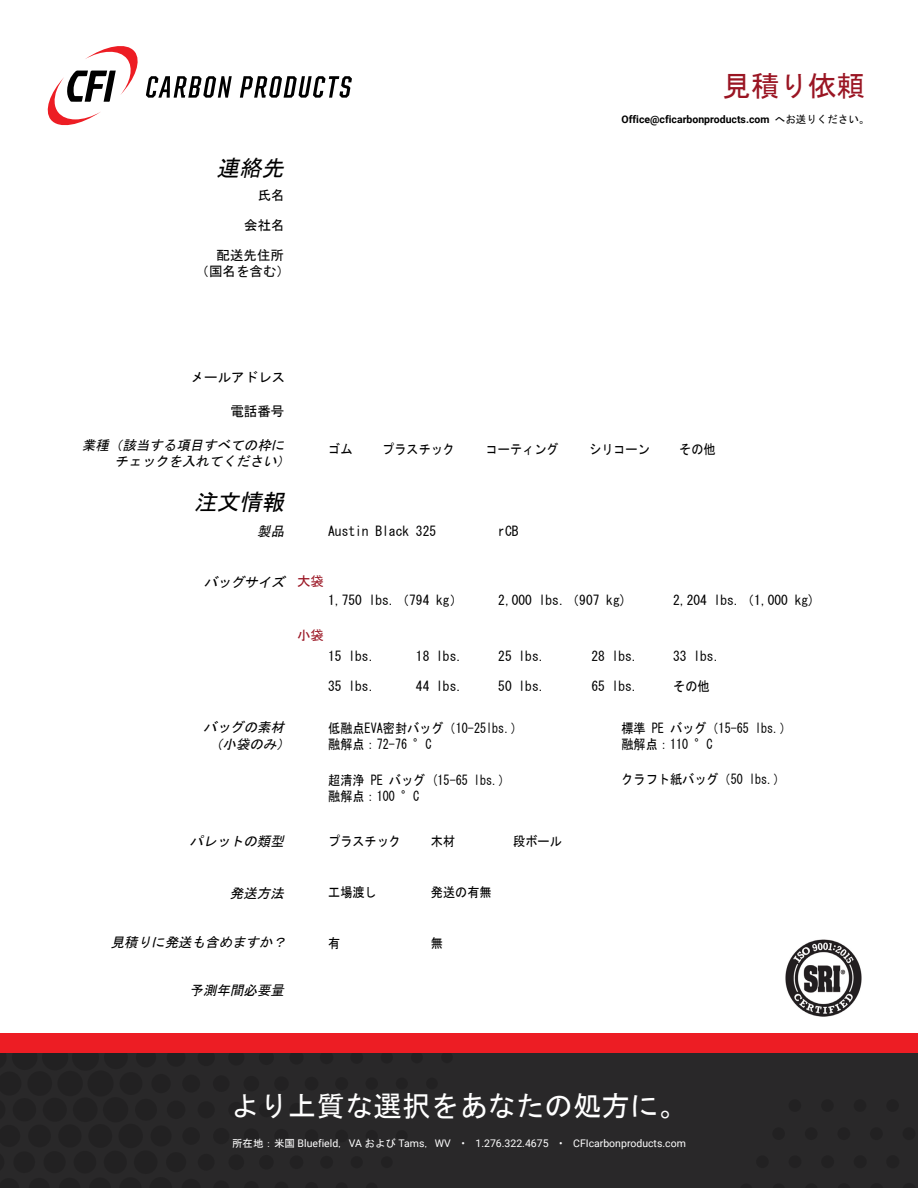
<style>
.page{position:relative;width:918px;height:1188px;background:#fff}
.page>*{position:absolute;margin:0;border:0;box-sizing:border-box;transform-origin:0 0}
.t1{font:28.5px "MS Gothic";color:#fff}
.t2{font:28.5px "MS Gothic";color:#9a1523}
.t3{font:italic 22.5px "MS Gothic";color:#000}
.t4{font:13.5px/16.2px "MS Gothic";color:#000;scale:.9 1}
.t5{font:13.5px/29.7px "MS Gothic";color:#000;text-align:right}
.t6{font:italic 13.5px/16.2px "MS Gothic";color:#000;text-align:center}
.t7{font:13.5px "MS Gothic";color:#9a1523}
.t8{font:10.5px "Roboto";color:#fff}
.t9{font:700 10.5px "Roboto";color:#000}
.s1{font-family:"MS Gothic";font-weight:400}
.s2{font-family:"MS Gothic"}
</style>
<div class="page">
<svg style="left:47px;top:46px;width:185px;height:80px"></svg>
<svg style="left:240px;top:76px;width:112px;height:22px"></svg>
<div style="left:0;top:1035px;width:918px;height:153px;background:#292829"></div>
<div style="left:886px;top:1099px;width:13px;height:13px;background:#231f20;border-radius:50%"></div>
<div style="left:854px;top:1099px;width:12px;height:13px;background:#231f20;border-radius:50%"></div>
<div style="left:821px;top:1099px;width:13px;height:13px;background:#231f20;border-radius:50%"></div>
<div style="left:886px;top:1155px;width:13px;height:13px;background:#231f20;border-radius:50%"></div>
<div style="left:854px;top:1155px;width:13px;height:13px;background:#231f20;border-radius:50%"></div>
<div style="left:821px;top:1155px;width:13px;height:13px;background:#231f20;border-radius:50%"></div>
<div style="left:789px;top:1155px;width:12px;height:13px;background:#231f20;border-radius:50%"></div>
<div style="left:756px;top:1155px;width:13px;height:13px;background:#231f20;border-radius:50%"></div>
<div style="left:903px;top:1127px;width:13px;height:13px;background:#231f20;border-radius:50%"></div>
<div style="left:870px;top:1127px;width:13px;height:13px;background:#231f20;border-radius:50%"></div>
<div style="left:837px;top:1127px;width:13px;height:13px;background:#231f20;border-radius:50%"></div>
<div style="left:805px;top:1127px;width:13px;height:13px;background:#231f20;border-radius:50%"></div>
<div style="left:772px;top:1127px;width:13px;height:13px;background:#231f20;border-radius:50%"></div>
<div style="left:788px;top:1099px;width:13px;height:13px;background:#231f20;border-radius:50%"></div>
<div style="left:381px;top:1156px;width:12px;height:12px;background:#231f20;border-radius:50%"></div>
<div style="left:396px;top:1130px;width:12px;height:12px;background:#231f20;border-radius:50%"></div>
<div style="left:411px;top:1104px;width:12px;height:12px;background:#231f20;border-radius:50%"></div>
<div style="left:426px;top:1078px;width:12px;height:11px;background:#231f20;border-radius:50%"></div>
<div style="left:441px;top:1051px;width:12px;height:12px;background:#231f20;border-radius:50%"></div>
<div style="left:136px;top:1047px;width:20px;height:20px;background:#231f20;border-radius:50%"></div>
<div style="left:151px;top:1074px;width:20px;height:19px;background:#231f20;border-radius:50%"></div>
<div style="left:167px;top:1048px;width:19px;height:19px;background:#231f20;border-radius:50%"></div>
<div style="left:167px;top:1101px;width:18px;height:18px;background:#231f20;border-radius:50%"></div>
<div style="left:182px;top:1075px;width:18px;height:18px;background:#231f20;border-radius:50%"></div>
<div style="left:197px;top:1049px;width:18px;height:17px;background:#231f20;border-radius:50%"></div>
<div style="left:182px;top:1127px;width:18px;height:18px;background:#231f20;border-radius:50%"></div>
<div style="left:198px;top:1101px;width:17px;height:17px;background:#231f20;border-radius:50%"></div>
<div style="left:213px;top:1075px;width:17px;height:17px;background:#231f20;border-radius:50%"></div>
<div style="left:228px;top:1049px;width:16px;height:17px;background:#231f20;border-radius:50%"></div>
<div style="left:198px;top:1154px;width:17px;height:17px;background:#231f20;border-radius:50%"></div>
<div style="left:213px;top:1128px;width:17px;height:16px;background:#231f20;border-radius:50%"></div>
<div style="left:228px;top:1102px;width:16px;height:16px;background:#231f20;border-radius:50%"></div>
<div style="left:244px;top:1076px;width:15px;height:15px;background:#231f20;border-radius:50%"></div>
<div style="left:259px;top:1050px;width:15px;height:15px;background:#231f20;border-radius:50%"></div>
<div style="left:228px;top:1154px;width:16px;height:16px;background:#231f20;border-radius:50%"></div>
<div style="left:244px;top:1128px;width:15px;height:16px;background:#231f20;border-radius:50%"></div>
<div style="left:259px;top:1102px;width:15px;height:15px;background:#231f20;border-radius:50%"></div>
<div style="left:274px;top:1076px;width:15px;height:15px;background:#231f20;border-radius:50%"></div>
<div style="left:289px;top:1050px;width:15px;height:15px;background:#231f20;border-radius:50%"></div>
<div style="left:259px;top:1155px;width:15px;height:15px;background:#231f20;border-radius:50%"></div>
<div style="left:274px;top:1129px;width:15px;height:14px;background:#231f20;border-radius:50%"></div>
<div style="left:289px;top:1103px;width:15px;height:14px;background:#231f20;border-radius:50%"></div>
<div style="left:305px;top:1077px;width:13px;height:14px;background:#231f20;border-radius:50%"></div>
<div style="left:320px;top:1051px;width:13px;height:13px;background:#231f20;border-radius:50%"></div>
<div style="left:290px;top:1155px;width:13px;height:14px;background:#231f20;border-radius:50%"></div>
<div style="left:305px;top:1129px;width:13px;height:14px;background:#231f20;border-radius:50%"></div>
<div style="left:320px;top:1103px;width:13px;height:14px;background:#231f20;border-radius:50%"></div>
<div style="left:335px;top:1077px;width:13px;height:13px;background:#231f20;border-radius:50%"></div>
<div style="left:350px;top:1051px;width:13px;height:13px;background:#231f20;border-radius:50%"></div>
<div style="left:320px;top:1156px;width:13px;height:13px;background:#231f20;border-radius:50%"></div>
<div style="left:335px;top:1130px;width:13px;height:12px;background:#231f20;border-radius:50%"></div>
<div style="left:350px;top:1103px;width:13px;height:13px;background:#231f20;border-radius:50%"></div>
<div style="left:365px;top:1077px;width:13px;height:13px;background:#231f20;border-radius:50%"></div>
<div style="left:381px;top:1051px;width:12px;height:13px;background:#231f20;border-radius:50%"></div>
<div style="left:87px;top:1070px;width:27px;height:27px;background:#231f20;border-radius:50%"></div>
<div style="left:103px;top:1097px;width:25px;height:25px;background:#231f20;border-radius:50%"></div>
<div style="left:118px;top:1124px;width:25px;height:24px;background:#231f20;border-radius:50%"></div>
<div style="left:104px;top:1151px;width:23px;height:23px;background:#231f20;border-radius:50%"></div>
<div style="left:134px;top:1150px;width:24px;height:24px;background:#231f20;border-radius:50%"></div>
<div style="left:351px;top:1156px;width:12px;height:12px;background:#231f20;border-radius:50%"></div>
<div style="left:366px;top:1130px;width:12px;height:12px;background:#231f20;border-radius:50%"></div>
<div style="left:381px;top:1104px;width:12px;height:12px;background:#231f20;border-radius:50%"></div>
<div style="left:396px;top:1078px;width:12px;height:12px;background:#231f20;border-radius:50%"></div>
<div style="left:411px;top:1051px;width:12px;height:12px;background:#231f20;border-radius:50%"></div>
<div style="left:104px;top:1045px;width:24px;height:24px;background:#231f20;border-radius:50%"></div>
<div style="left:119px;top:1072px;width:23px;height:23px;background:#231f20;border-radius:50%"></div>
<div style="left:135px;top:1099px;width:22px;height:22px;background:#231f20;border-radius:50%"></div>
<div style="left:151px;top:1125px;width:21px;height:22px;background:#231f20;border-radius:50%"></div>
<div style="left:166px;top:1152px;width:20px;height:20px;background:#231f20;border-radius:50%"></div>
<div style="left:0;top:1034px;width:918px;height:19px;background:#ed1d24"></div>
<img style="left:785px;top:939px;width:77px;height:78px">
<h2 class="t3" style="left:217px;top:156px;width:74px">連絡先</h2>
<p class="t5" style="left:217px;top:180px;width:70px">氏名<br>会社名<br>配送先住所</p>
<p class="t5" style="left:196px;top:256px;width:96px">（国名を含む）</p>
<h1 class="t2" style="left:723px;top:71px;width:144px">見積り依頼</h1>
<p class="t9" style="left:622px;top:112px;width:249px">Office@cficarbonproducts.com <span class="s1">へお送りください。</span></p>
<p class="t5" style="left:191px;top:362px;width:96px">メールアドレス</p>
<p class="t5" style="left:230px;top:396px;width:55px">電話番号</p>
<p class="t6" style="left:115px;top:437px;width:180px;text-align:left;text-indent:-33px">業種（該当する項目すべての枠にチェックを入れてください）</p>
<p class="t4" style="left:328px;top:441px;width:28px">ゴム</p>
<p class="t4" style="left:382px;top:441px;width:83px">プラスチック</p>
<p class="t4" style="left:486px;top:441px;width:83px">コーティング</p>
<p class="t4" style="left:589px;top:441px;width:69px">シリコーン</p>
<p class="t4" style="left:679px;top:441px;width:42px">その他</p>
<h2 class="t3" style="left:194px;top:491px;width:96px">注文情報</h2>
<p class="t6" style="left:257px;top:523px;width:31px">製品</p>
<p class="t6" style="left:204px;top:574px;width:85px">バッグサイズ</p>
<p class="t6" style="left:203px;top:719px;width:91px">バッグの素材（小袋のみ）</p>
<p class="t6" style="left:189px;top:833px;width:99px">パレットの類型</p>
<p class="t6" style="left:230px;top:885px;width:58px">発送方法</p>
<p class="t6" style="left:111px;top:934px;width:180px">見積りに発送も含めますか？</p>
<p class="t6" style="left:190px;top:982px;width:99px">予測年間必要量</p>
<p class="t5" style="left:328px;top:517px;width:109px">Austin Black 325</p>
<p class="t5" style="left:498px;top:517px;width:22px">rCB</p>
<p class="t7" style="left:297px;top:574px;width:28px">大袋</p>
<p class="t5" style="left:328px;top:586px;width:136px">1,750 lbs.（794 kg）</p>
<p class="t5" style="left:498px;top:586px;width:130px">2,000 lbs.（907 kg)</p>
<p class="t5" style="left:673px;top:586px;width:143px">2,204 lbs.（1,000 kg)</p>
<p class="t7" style="left:297px;top:628px;width:28px">小袋</p>
<p class="t5" style="left:328px;top:641px;width:49px">15 lbs.</p>
<p class="t5" style="left:416px;top:641px;width:49px">18 lbs.</p>
<p class="t5" style="left:498px;top:641px;width:49px">25 lbs.</p>
<p class="t5" style="left:591px;top:641px;width:49px">28 lbs.</p>
<p class="t5" style="left:673px;top:641px;width:49px">33 lbs.</p>
<p class="t5" style="left:328px;top:671px;width:49px">35 lbs.</p>
<p class="t5" style="left:416px;top:671px;width:49px">44 lbs.</p>
<p class="t5" style="left:498px;top:671px;width:49px">50 lbs.</p>
<p class="t5" style="left:591px;top:671px;width:49px">65 lbs.</p>
<p class="t4" style="left:673px;top:678px;width:42px">その他</p>
<p class="t4" style="left:328px;top:720px;width:218px">低融点EVA密封バッグ（10-25lbs.）融解点：72-76 °C</p>
<p class="t4" style="left:621px;top:720px;width:191px">標準 PE バッグ（15-65 lbs.）融解点：110 °C</p>
<p class="t4" style="left:328px;top:772px;width:204px">超清浄 PE バッグ (15-65 lbs.）融解点：100 °C</p>
<p class="t4" style="left:621px;top:771px;width:184px">クラフト紙バッグ（50 lbs.）</p>
<p class="t4" style="left:328px;top:833px;width:82px">プラスチック</p>
<p class="t4" style="left:431px;top:833px;width:29px">木材</p>
<p class="t4" style="left:513px;top:833px;width:55px">段ボール</p>
<p class="t4" style="left:328px;top:884px;width:56px">工場渡し</p>
<p class="t4" style="left:431px;top:884px;width:69px">発送の有無</p>
<p class="t4" style="left:328px;top:935px;width:15px">有</p>
<p class="t4" style="left:431px;top:935px;width:15px">無</p>
<h1 class="t1" style="left:231px;top:1092px;width:457px">より上質な選択をあなたの処方に。</h1>
<p class="t8" style="left:232px;top:1135px;width:455px"><span class="s2">所在地：米国</span> Bluefield<span class="s2">,</span> VA <span class="s2">および</span> Tams<span class="s2">,</span> WV • 1.276.322.4675 • CFIcarbonproducts.com</p>
</div>
